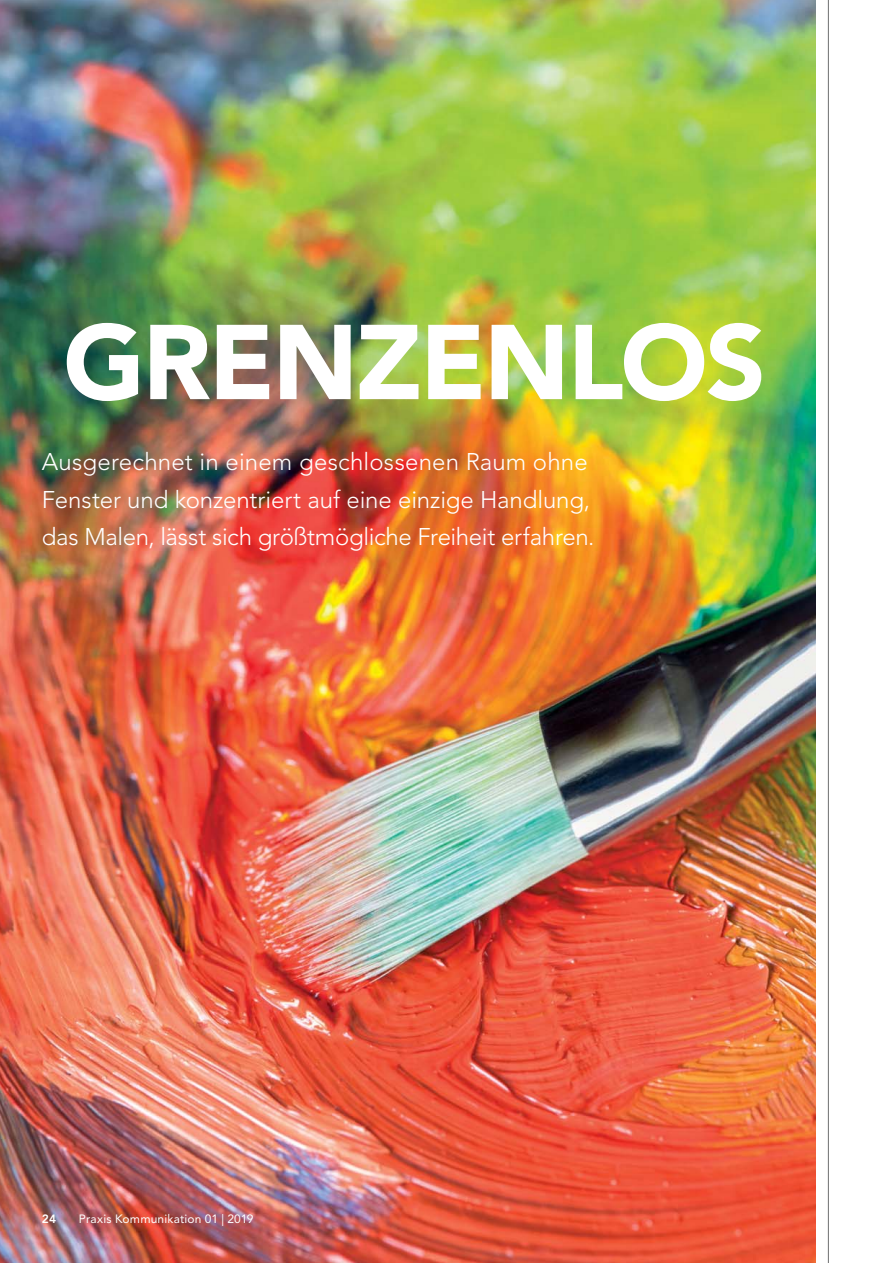
<style>
.page{position:relative;width:893px;height:1263px;background:#fff}
.page>*{position:absolute;margin:0;border:0;box-sizing:border-box;transform-origin:0 0}
.t1{font:900 105px "Avenir LT Std";letter-spacing:-.02em;color:#fff}
.t2{font:300 24px/37.5px "Avenir LT Std";letter-spacing:-.005em;color:#fff}
.t3{font:12px "Avenir LT Std";letter-spacing:.015em;color:#fff}
.t4{font:800 12px "Avenir LT Std";color:#fff}
</style>
<div class="page">
<img style="left:0;top:0;width:816px;height:1263px">
<hr style="left:828px;top:0;width:1px;height:1263px;background:#6d6e70">
<h1 class="t1" style="left:63px;top:312px;width:704px">GRENZENLOS</h1>
<p class="t2" style="left:42px;top:445px;width:554px">Ausgerechnet in einem geschlossenen Raum ohne<br>Fenster und konzentriert auf eine einzige Handlung, das Malen, lässt sich größtmögliche Freiheit erfahren.</p>
<p class="t4" style="left:42px;top:1213px;width:16px">24</p>
<p class="t3" style="left:79px;top:1213px;width:176px">Praxis Kommunikation 01 | 2019</p>
</div>
